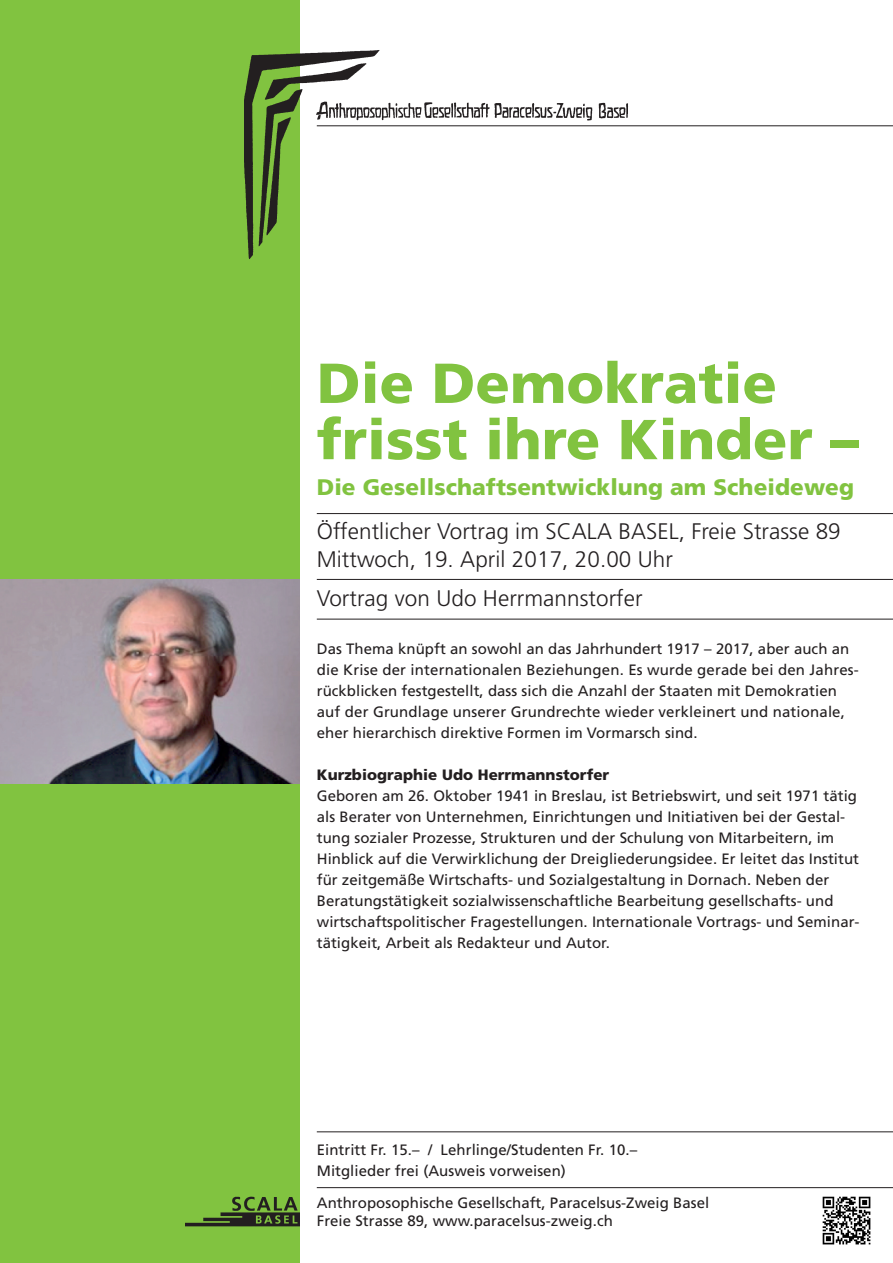
<style>
.page{position:relative;width:893px;height:1263px;background:#fff}
.page>*{position:absolute;margin:0;border:0;box-sizing:border-box;transform-origin:0 0}
.t1{font:900 56.25px/56.2px "Frutiger";letter-spacing:.005em;color:#81c340}
.t2{font:300 22.5px/27.8px "Frutiger";letter-spacing:.005em;color:#231f20}
.t3{font:900 22.5px "Frutiger";letter-spacing:.005em;color:#81c340}
.t4{font:15px/21px "Frutiger";letter-spacing:.005em;color:#231f20}
.t5{font:900 15px "Frutiger";letter-spacing:.005em;color:#231f20}
</style>
<div class="page">
<div style="left:0;top:0;width:300px;height:1263px;background:#81c340"></div>
<img style="left:245px;top:50px;width:388px;height:209px">
<hr style="left:317px;top:125px;width:576px;height:1px;background:#231f20">
<img style="left:185px;top:1196px;width:115px;height:31px">
<img style="left:822px;top:1196px;width:49px;height:49px">
<hr style="left:317px;top:1187px;width:576px;height:1px;background:#231f20">
<hr style="left:317px;top:1131px;width:576px;height:1px;background:#231f20">
<hr style="left:317px;top:513px;width:576px;height:1px;background:#231f20">
<hr style="left:317px;top:579px;width:576px;height:1px;background:#231f20">
<hr style="left:317px;top:619px;width:576px;height:1px;background:#231f20">
<img style="left:0;top:579px;width:300px;height:204px">
<h1 class="t1" style="left:317px;top:354px;width:543px">Die Demokratie frisst ihre Kinder –</h1>
<h2 class="t3" style="left:317px;top:474px;width:539px">Die Gesellschaftsentwicklung am Scheideweg</h2>
<h2 class="t2" style="left:317px;top:518px;width:525px">Öffentlicher Vortrag im SCALA BASEL, Freie Strasse 89<br>Mittwoch, 19. April 2017, 20.00 Uhr</h2>
<h2 class="t2" style="left:317px;top:584px;width:327px">Vortrag von Udo Herrmannstorfer</h2>
<p class="t4" style="left:317px;top:638px;width:543px">Das Thema knüpft an sowohl an das Jahrhundert 1917 – 2017, aber auch an die Krise der internationalen Beziehungen. Es wurde gerade bei den Jahres&shy;rückblicken festgestellt, dass sich die Anzahl der Staaten mit Demokratien auf der Grundlage unserer Grundrechte wieder verkleinert und nationale, eher hierarchisch direktive Formen im Vormarsch sind.</p>
<p class="t5" style="left:317px;top:765px;width:294px">Kurzbiographie Udo Herrmannstorfer</p>
<p class="t4" style="left:317px;top:785px;width:544px">Geboren am 26. Oktober 1941 in Breslau, ist Betriebswirt, und seit 1971 tätig als Berater von Unternehmen, Einrichtungen und Initiativen bei der Gestal&shy;tung sozialer Prozesse, Strukturen und der Schulung von Mitarbeitern, im Hinblick auf die Verwirklichung der Dreigliederungsidee. Er leitet das Institut für zeitgemäße Wirtschafts- und Sozialgestaltung in Dornach. Neben der Beratungstätigkeit sozialwissenschaftliche Bearbeitung gesellschafts- und wirtschaftspolitischer Fragestellungen. Internationale Vortrags- und Seminar&shy;tätigkeit, Arbeit als Redakteur und Autor.</p>
<p class="t4" style="left:317px;top:1139px;width:322px">Eintritt Fr. 15.– / Lehrlinge/Studenten Fr. 10.–<br>Mitglieder frei (Ausweis vorweisen)</p>
<p class="t4" style="left:317px;top:1194px;width:394px;line-height:18px">Anthroposophische Gesellschaft, Paracelsus-Zweig Basel<br>Freie Strasse 89, www.paracelsus-zweig.ch</p>
</div>
